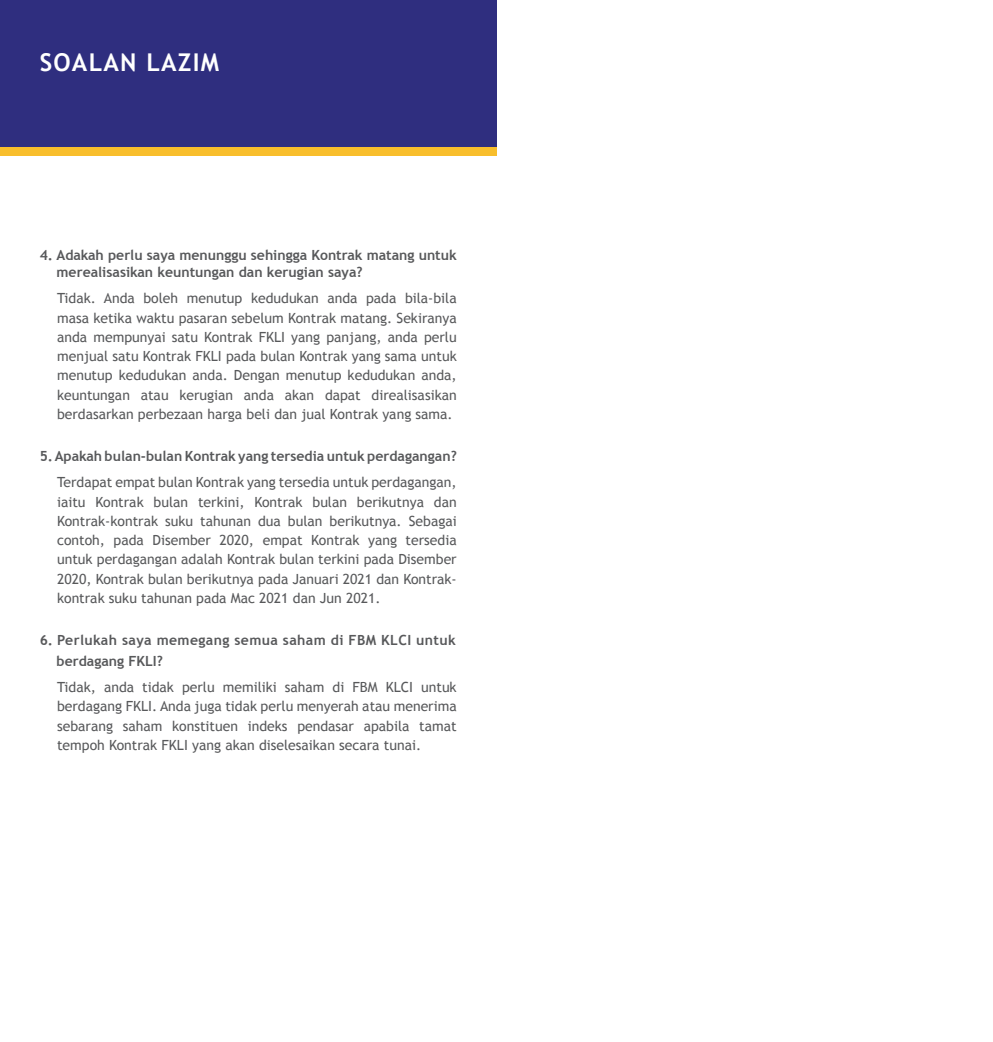
<style>
.page{position:relative;width:993px;height:1042px;background:#fff}
.page>*{position:absolute;margin:0;border:0;box-sizing:border-box;transform-origin:0 0}
.t1{font:700 24.5px "Trebuchet MS";letter-spacing:.05em;color:#fff}
.t2{font:14px/19.2px "Trebuchet MS";color:#58595b;text-align:justify}
.t3{font:700 14px/17.5px "Trebuchet MS";color:#58595b}
.t4{font:700 14px/21px "Trebuchet MS";letter-spacing:.03em;color:#58595b}
</style>
<div class="page">
<div style="left:0;top:0;width:496px;height:153px;background:#2f2e7f"></div>
<div style="left:0;top:147px;width:496px;height:9px;background:#f8be2c"></div>
<h1 class="t1" style="left:40px;top:47px;width:181px">SOALAN LAZIM</h1>
<p class="t3" style="left:57px;top:246px;width:401px;text-indent:-17px">4. Adakah perlu saya menunggu sehingga Kontrak matang untuk merealisasikan keuntungan dan kerugian saya?</p>
<p class="t2" style="left:57px;top:289px;width:401px">Tidak. Anda boleh menutup kedudukan anda pada bila-bila masa ketika waktu pasaran sebelum Kontrak matang. Sekiranya anda mempunyai satu Kontrak FKLI yang panjang, anda perlu menjual satu Kontrak FKLI pada bulan Kontrak yang sama untuk menutup kedudukan anda. Dengan menutup kedudukan anda, keuntungan atau kerugian anda akan dapat direalisasikan berdasarkan perbezaan harga beli dan jual Kontrak yang sama.</p>
<p class="t3" style="left:40px;top:447px;width:418px">5. Apakah bulan-bulan Kontrak yang tersedia untuk perdagangan?</p>
<p class="t2" style="left:57px;top:473px;width:401px">Terdapat empat bulan Kontrak yang tersedia untuk perdagangan, iaitu Kontrak bulan terkini, Kontrak bulan berikutnya dan Kontrak-kontrak suku tahunan dua bulan berikutnya. Sebagai contoh, pada Disember 2020, empat Kontrak yang tersedia untuk perdagangan adalah Kontrak bulan terkini pada Disember 2020, Kontrak bulan berikutnya pada Januari 2021 dan Kontrak&shy;kontrak suku tahunan pada Mac 2021 dan Jun 2021.</p>
<p class="t4" style="left:57px;top:629px;width:400px;text-indent:-17px">6. Perlukah saya memegang semua saham di FBM KLCI untuk berdagang FKLI?</p>
<p class="t2" style="left:57px;top:677px;width:401px">Tidak, anda tidak perlu memiliki saham di FBM KLCI untuk berdagang FKLI. Anda juga tidak perlu menyerah atau menerima sebarang saham konstituen indeks pendasar apabila tamat tempoh Kontrak FKLI yang akan diselesaikan secara tunai.</p>
</div>
